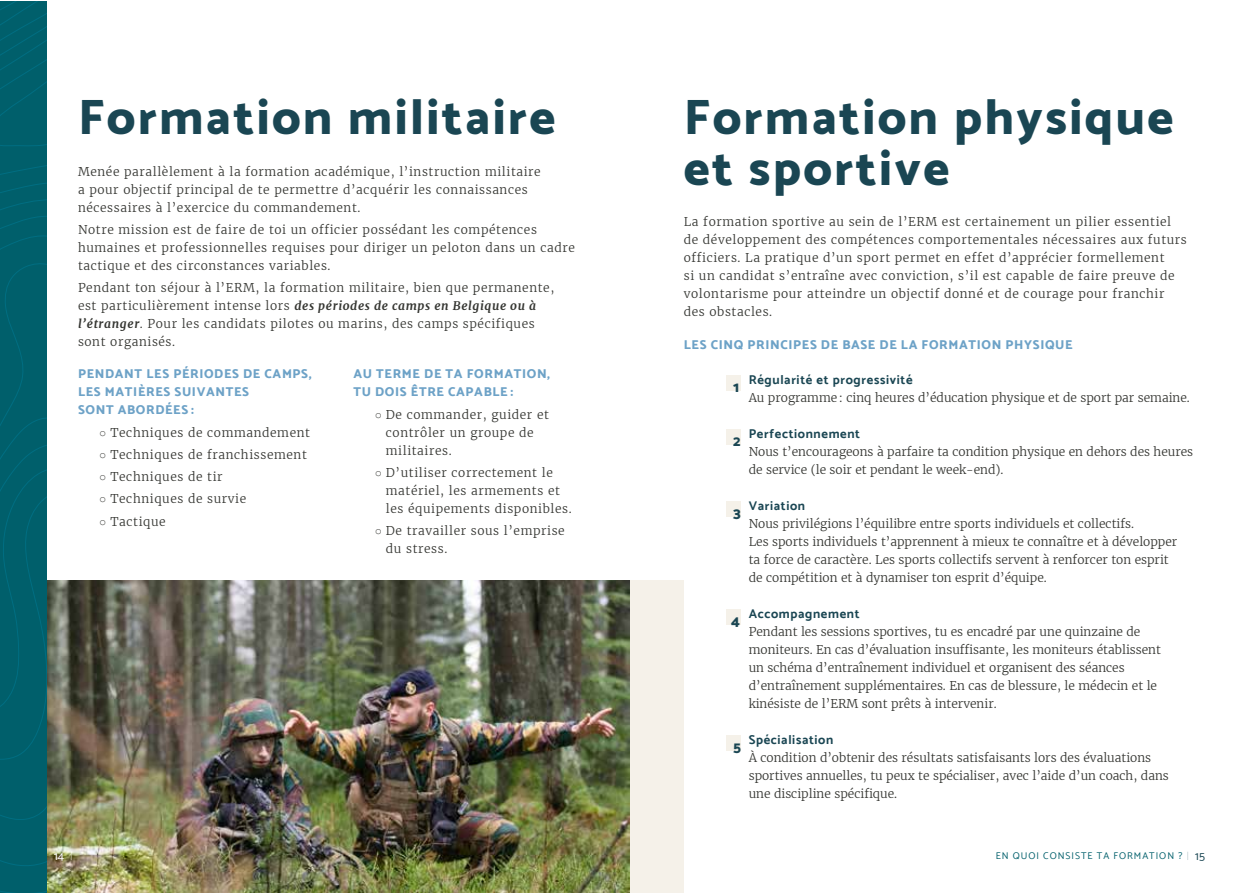
<style>
.page{position:relative;width:1259px;height:893px;background:#fff}
.page>*{position:absolute;margin:0;border:0;box-sizing:border-box;transform-origin:0 0}
.t1{font:800 49.5px/51px "Catamaran";letter-spacing:.05em;color:#1a4653}
.t2{font:800 15px "Catamaran";color:#1a4653}
.t3{font:800 12.75px/18px "Catamaran";letter-spacing:.05em;color:#6da2c7}
.t4{font:700 12.75px "Catamaran";letter-spacing:.05em;color:#1a4653}
.t5{font:300 12px/18px "Merriweather";letter-spacing:.05em;color:#343531}
.t6{font:300 12px/18px "Merriweather";color:#343531}
.t7{font:12px "Catamaran";color:#fff}
.t8{font:12px "Catamaran";color:#1a4653}
.t9{font:9.75px "Catamaran";letter-spacing:.1em;color:#005f6b}
.s1{font-weight:700;font-style:italic}
.s2{font-family:"Arial";font-weight:700}
</style>
<div class="page">
<div style="left:726px;top:375px;width:14px;height:16px;background:#f5f1e9"></div>
<div style="left:726px;top:735px;width:14px;height:15px;background:#f5f1e9"></div>
<div style="left:726px;top:429px;width:14px;height:15px;background:#f5f1e9"></div>
<div style="left:726px;top:501px;width:14px;height:15px;background:#f5f1e9"></div>
<div style="left:726px;top:609px;width:14px;height:15px;background:#f5f1e9"></div>
<div style="left:47px;top:580px;width:636px;height:313px;background:#f5f1e9"></div>
<img style="left:47px;top:580px;width:582px;height:313px">
<div style="left:0;top:1px;width:47px;height:892px;background:#005f6b"></div>
<p class="t1" style="left:78px;top:92px;width:479px">Formation militaire</p>
<p class="t1" style="left:684px;top:92px;width:491px">Formation physique et sportive</p>
<p class="t5" style="left:78px;top:162px;width:464px">Menée parallèlement à la formation académique, l’instruction militaire a pour objectif principal de te permettre d’acquérir les connaissances nécessaires à l’exercice du commandement.</p>
<p class="t5" style="left:78px;top:220px;width:498px">Notre mission est de faire de toi un officier possédant les compétences humaines et professionnelles requises pour diriger un peloton dans un cadre tactique et des circonstances variables.</p>
<p class="t5" style="left:78px;top:279px;width:478px">Pendant ton séjour à l’ERM, la formation militaire, bien que permanente, est particulièrement intense lors <span class="s1">des périodes de camps en Belgique ou à l’étranger</span>. Pour les candidats pilotes ou marins, des camps spécifiques sont organisés.</p>
<p class="t5" style="left:684px;top:212px;width:504px">La formation sportive au sein de l’ERM est certainement un pilier essentiel de développement des compétences comportementales nécessaires aux futurs officiers. La pratique d’un sport permet en effet d’apprécier formellement<br>si un candidat s’entraîne avec conviction, s’il est capable de faire preuve de volontarisme pour atteindre un objectif donné et de courage pour franchir des obstacles.</p>
<p class="t3" style="left:684px;top:336px;width:390px">LES CINQ PRINCIPES DE BASE DE LA FORMATION PHYSIQUE</p>
<p class="t3" style="left:78px;top:365px;width:235px">PENDANT LES PÉRIODES DE CAMPS,<br>LES MATIÈRES SUIVANTES<br>SONT ABORDÉES :</p>
<p class="t5" style="left:99px;top:423px;width:212px"><span class="s2">○</span> Techniques de commandement</p>
<p class="t5" style="left:99px;top:445px;width:209px"><span class="s2">○</span> Techniques de franchissement</p>
<p class="t5" style="left:99px;top:467px;width:125px"><span class="s2">○</span> Techniques de tir</p>
<p class="t5" style="left:99px;top:490px;width:148px"><span class="s2">○</span> Techniques de survie</p>
<p class="t5" style="left:99px;top:512px;width:68px"><span class="s2">○</span> Tactique</p>
<p class="t3" style="left:353px;top:365px;width:198px">AU TERME DE TA FORMATION,<br>TU DOIS ÊTRE CAPABLE :</p>
<p class="t5" style="left:386px;top:405px;width:165px;text-indent:-11px"><span class="s2">○</span> De commander, guider et contrôler un groupe de militaires.</p>
<p class="t5" style="left:386px;top:463px;width:187px;text-indent:-11px"><span class="s2">○</span> D’utiliser correctement le matériel, les armements et les équipements disponibles.</p>
<p class="t5" style="left:386px;top:521px;width:180px;text-indent:-11px"><span class="s2">○</span> De travailler sous l’emprise du stress.</p>
<p class="t2" style="left:733px;top:378px;width:8px">1</p>
<p class="t2" style="left:733px;top:432px;width:9px">2</p>
<p class="t2" style="left:733px;top:504px;width:9px">3</p>
<p class="t2" style="left:731px;top:612px;width:10px">4</p>
<p class="t2" style="left:733px;top:738px;width:9px">5</p>
<p class="t4" style="left:748px;top:372px;width:165px">Régularité et progressivité</p>
<p class="t6" style="left:748px;top:389px;width:443px">Au programme: cinq heures d’éducation physique et de sport par semaine.</p>
<p class="t4" style="left:748px;top:426px;width:113px">Perfectionnement</p>
<p class="t6" style="left:748px;top:443px;width:446px">Nous t’encourageons à parfaire ta condition physique en dehors des heures de service (le soir et pendant le week-end).</p>
<p class="t4" style="left:748px;top:498px;width:58px">Variation</p>
<p class="t6" style="left:748px;top:515px;width:430px">Nous privilégions l’équilibre entre sports individuels et collectifs.<br>Les sports individuels t’apprennent à mieux te connaître et à développer ta force de caractère. Les sports collectifs servent à renforcer ton esprit de compétition et à dynamiser ton esprit d’équipe.</p>
<p class="t4" style="left:748px;top:606px;width:112px">Accompagnement</p>
<p class="t6" style="left:748px;top:623px;width:414px">Pendant les sessions sportives, tu es encadré par une quinzaine de moniteurs. En cas d’évaluation insuffisante, les moniteurs établissent un schéma d’entraînement individuel et organisent des séances d’entraînement supplémentaires. En cas de blessure, le médecin et le kinésiste de l’ERM sont prêts à intervenir.</p>
<p class="t4" style="left:748px;top:732px;width:86px">Spécialisation</p>
<p class="t6" style="left:748px;top:749px;width:421px">À condition d’obtenir des résultats satisfaisants lors des évaluations sportives annuelles, tu peux te spécialiser, avec l’aide d’un coach, dans une discipline spécifique.</p>
<p class="t9" style="left:995px;top:850px;width:188px">EN QUOI CONSISTE TA FORMATION ?</p>
<p class="t7" style="left:54px;top:849px;width:12px">14</p>
<p class="t8" style="left:1195px;top:849px;width:11px">15</p>
</div>
